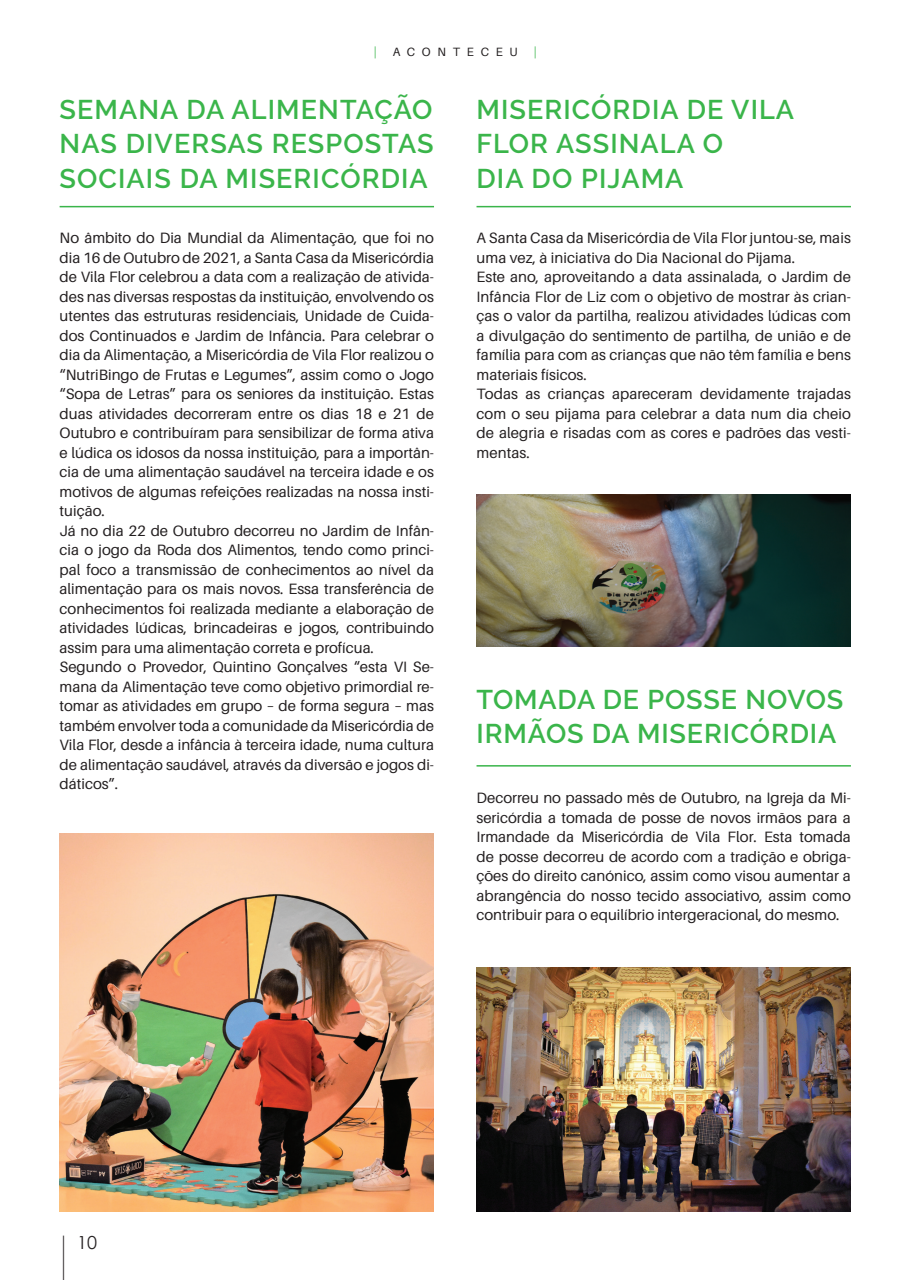
<style>
.page{position:relative;width:902px;height:1280px;background:#fff}
.page>*{position:absolute;margin:0;border:0;box-sizing:border-box;transform-origin:0 0}
.t1{font:49.5px "Century Gothic";color:#231f20;scale:.25 1}
.t2{font:600 27px/34.5px "Raleway";letter-spacing:.04em;color:#3ab54a}
.t3{font:18px "Century Gothic";color:#231f20}
.t4{font:15px/19.5px "Aileron";color:#231f20}
.t5{font:12px "Aileron";letter-spacing:.56em;color:#231f20}
.t6{font:12px "Aileron";color:#3ab54a}
</style>
<div class="page">
<hr style="left:60px;top:206px;width:374px;height:1px;background:#3ab54a">
<hr style="left:476px;top:206px;width:374px;height:1px;background:#3ab54a">
<img style="left:60px;top:833px;width:374px;height:379px">
<img style="left:476px;top:494px;width:374px;height:152px">
<hr style="left:476px;top:765px;width:374px;height:1px;background:#3ab54a">
<img style="left:476px;top:967px;width:374px;height:245px">
<p class="t6" style="left:374px;top:45px;width:4px">|</p>
<p class="t5" style="left:392px;top:45px;width:127px">aco nteceu</p>
<p class="t6" style="left:533px;top:45px;width:4px">|</p>
<h2 class="t2" style="left:60px;top:92px;width:374px">SEMANA DA ALIMENTAÇÃO<br>NAS</h2>
<h2 class="t2" style="left:126px;top:127px;width:18px">DIVERSAS</h2>
<h2 class="t2" style="left:272px;top:127px;width:19px">RESPOSTAS</h2>
<h2 class="t2" style="left:60px;top:161px;width:17px">SOCIAIS</h2>
<h2 class="t2" style="left:180px;top:161px;width:86px">DA MISERIC</h2>
<h2 class="t2" style="left:340px;top:161px;width:39px">ÓRDIA</h2>
<p class="t4" style="left:60px;top:228px;width:376px">No âmbito do Dia M undial da Alimentação, que foi no dia 16 de Outubro de 2021, a Santa Casa da M isericórdia de Vila Flor celebrou a data com a realização de ativida&shy;des nas diversas respostas da instituição, envolvendo os utentes das estruturas residenciais, U nidade de Cuida&shy;dos Continuados e Jardim de Infância. Para celebrar o dia da Alimentação, a M isericórdia de Vila Flor realizou o “N utriBingo de Frutas e Legumes”, assim como o Jogo “Sopa de Letras” para os seniores da instituição. Estas duas atividades decorreram entre os dias 18 e 21 de Outubro e contribuíram para sensibilizar de forma ativa e lúdica os idosos da nossa instituição, para a importân&shy;cia de uma alimentação saudável na terceira idade e os motivos de algumas refeições realizadas na nossa insti&shy;tuição.<br>Já no dia 22 de Outubro decorreu no Jardim de Infân&shy;cia o jogo da Roda dos Alimentos, tendo como princi&shy;pal foco a transmissão de conhecimentos ao nível da alimentação para os mais novos. Essa transferência de conhecimentos foi realizada mediante a elaboração de atividades lúdicas, brincadeiras e jogos, contribuindo assim para uma alimentação correta e profícua.<br>Segundo o Provedor, Quintino Gonçalves “esta VI Se&shy;mana da Alimentação teve como objetivo primordial re&shy;tomar as atividades em grupo – de forma segura – mas também envolver toda a comunidade da M isericórdia de Vila Flor, desde a infância à terceira idade, numa cultura de alimentação saudável, através da diversão e jogos di&shy;dáticos”.</p>
<h2 class="t2" style="left:476px;top:92px;width:17px">MISERIC</h2>
<h2 class="t2" style="left:591px;top:92px;width:39px">ÓRDIA</h2>
<h2 class="t2" style="left:686px;top:92px;width:62px">DE VILA</h2>
<h2 class="t2" style="left:476px;top:127px;width:19px">FLOR</h2>
<h2 class="t2" style="left:556px;top:127px;width:19px">ASSINALA</h2>
<h2 class="t2" style="left:703px;top:127px;width:20px">O</h2>
<h2 class="t2" style="left:476px;top:161px;width:16px">DIA</h2>
<h2 class="t2" style="left:531px;top:161px;width:68px">DO PIJAMA</h2>
<p class="t4" style="left:476px;top:228px;width:376px">A Santa Casa da M isericórdia de Vila Flor juntou-se, mais uma vez, à iniciativa do Dia Nacional do Pijama.<br>Este ano, aproveitando a data assinalada, o Jardim de Infância Flor de Liz com o objetivo de mostrar às crian&shy;ças o valor da partilha, realizou atividades lúdicas com a divulgação do sentimento de partilha, de união e de família para com as crianças que não têm família e bens materiais físicos.<br>Todas as crianças apareceram devidamente trajadas com o seu pijama para celebrar a data num dia cheio de alegria e risadas com as cores e padrões das vesti&shy;mentas.</p>
<h2 class="t2" style="left:476px;top:682px;width:38px">TOMADA</h2>
<h2 class="t2" style="left:602px;top:682px;width:81px">DE POSSE</h2>
<h2 class="t2" style="left:745px;top:682px;width:20px">NOVOS</h2>
<h2 class="t2" style="left:476px;top:716px;width:19px">IRMÃOS</h2>
<h2 class="t2" style="left:592px;top:716px;width:62px">DA MISERIC</h2>
<h2 class="t2" style="left:749px;top:716px;width:38px">ÓRDIA</h2>
<p class="t4" style="left:476px;top:788px;width:376px;text-align:justify">Decorreu no passado mês de Outubro, na Igreja da M i&shy;sericórdia a tomada de posse de novos irmãos para a Irmandade da M isericórdia de Vila Flor. Esta tomada de posse decorreu de acordo com a tradição e obriga&shy;ções do direito canónico, assim como visou aumentar a abrangência do nosso tecido associativo, assim como contribuir para o equilíbrio intergeracional, do mesmo.</p>
<h1 class="t1" style="left:60px;top:1219px;width:35px">|</h1>
<p class="t3" style="left:77px;top:1230px;width:21px">10</p>
</div>
